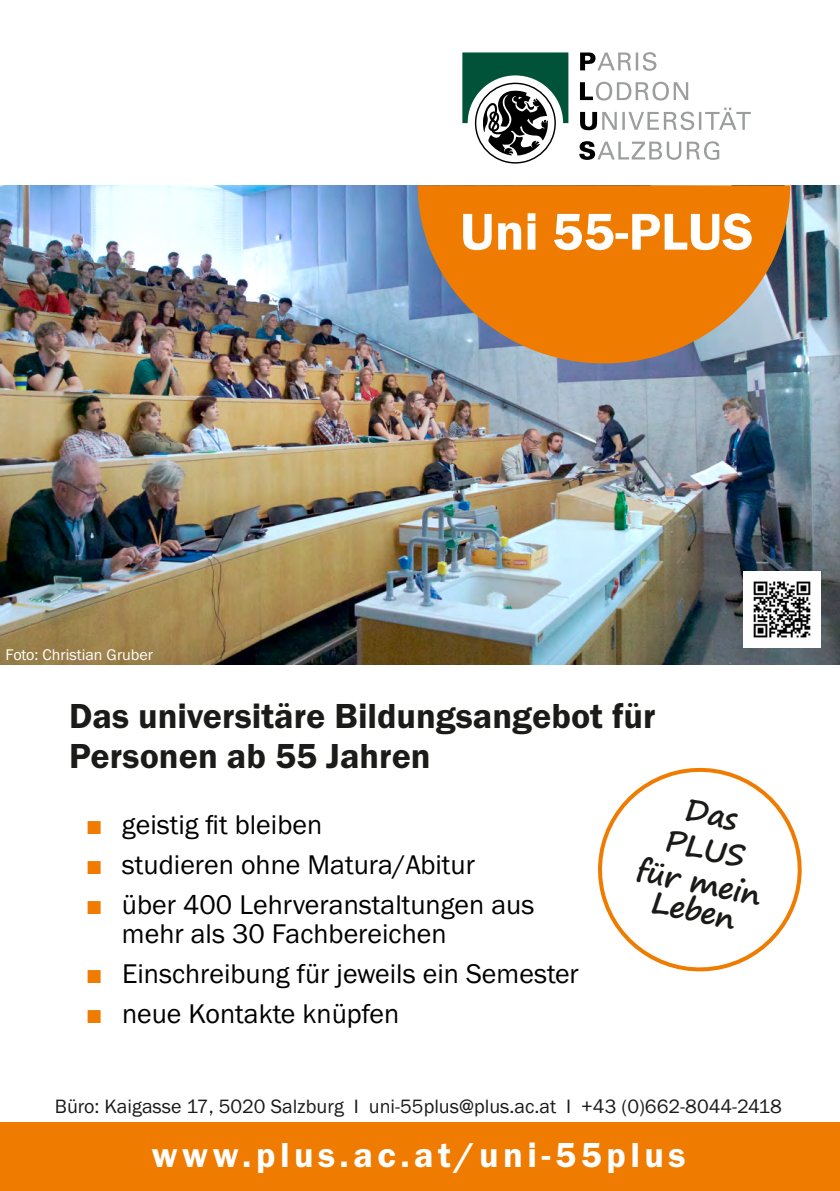
<style>
.page{position:relative;width:840px;height:1191px;background:#fff}
.page>*{position:absolute;margin:0;border:0;box-sizing:border-box;transform-origin:0 0}
.t1{font:600 36px/40.8px "Franklin Gothic";color:#1b1b1a}
.t2{font:600 36px "Franklin Gothic";letter-spacing:.125em;color:#fff}
.t3{font:700 30px/34.6px "Segoe Print";color:#1a1b19;text-align:center}
.t4{font:28px/28.2px "Franklin Gothic";color:#000}
.t5{font:20px "Franklin Gothic";color:#191a19}
.t6{font:16px "Franklin Gothic";color:#fff}
.s1{color:#ef7c00}
</style>
<div class="page">
<img style="left:0;top:186px;width:839px;height:479px">
<svg style="left:417px;top:185px;width:372px;height:178px;background:#d2832e"></svg>
<svg style="left:463px;top:213px;width:288px;height:37px"></svg>
<svg style="left:580px;top:52px;width:76px;height:19px"></svg>
<svg style="left:580px;top:82px;width:107px;height:18px"></svg>
<svg style="left:580px;top:112px;width:16px;height:18px"></svg>
<svg style="left:602px;top:108px;width:148px;height:22px"></svg>
<svg style="left:579px;top:141px;width:139px;height:19px"></svg>
<svg style="left:462px;top:52px;width:106px;height:103px"></svg>
<div style="left:0;top:1122px;width:839px;height:69px;background:#ef7c00"></div>
<svg style="left:598px;top:767px;width:204px;height:205px"></svg>
<img style="left:743px;top:571px;width:76px;height:76px">
<p class="t6" style="left:5px;top:645px;width:149px">Foto: Christian Gruber</p>
<p class="t1" style="left:69px;top:695px;width:587px">Das universitäre Bildungsangebot für<br>Personen ab 55 Jahren</p>
<p class="t4" style="left:86px;top:811px;width:238px"><span class="s1">■</span> geistig fit bleiben</p>
<p class="t4" style="left:86px;top:851px;width:390px"><span class="s1">■</span> studieren ohne Matura/Abitur</p>
<p class="t4" style="left:122px;top:891px;width:413px;text-indent:-36px"><span class="s1">■</span> über 400 Lehrveranstaltungen aus mehr als 30 Fachbereichen</p>
<p class="t4" style="left:86px;top:960px;width:494px"><span class="s1">■</span> Einschreibung für jeweils ein Semester</p>
<p class="t4" style="left:86px;top:1000px;width:315px"><span class="s1">■</span> neue Kontakte knüpfen</p>
<p class="t3" style="left:655px;top:783px;width:128px;rotate:12deg">Das<br>PLUS für mein</p>
<p class="t3" style="left:655px;top:883px;width:87px;rotate:12deg">Leben</p>
<p class="t5" style="left:55px;top:1093px;width:728px">Büro: Kaigasse 17, 5020 Salzburg I uni-55plus@plus.ac.at I +43 (0)662-8044-2418</p>
<p class="t2" style="left:152px;top:1132px;width:535px">www.plus.ac.at/uni-55plus</p>
</div>
